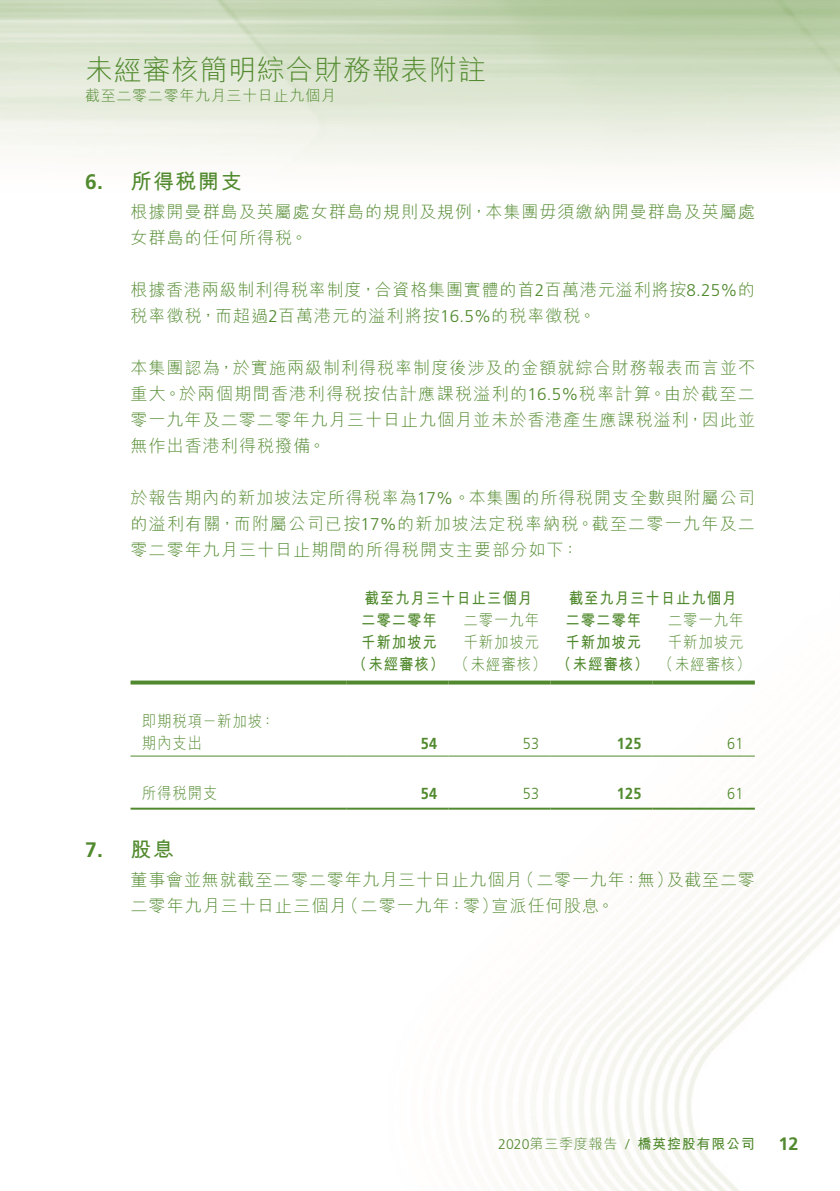
<style>
.page{position:relative;width:840px;height:1191px;background:#fff}
.page>*{position:absolute;margin:0;border:0;box-sizing:border-box;transform-origin:0 0}
.t1{font:300 28px "M Hei HK";letter-spacing:.025em;color:#518a2e}
.Heading_1{font:700 21px "M Hei HK";letter-spacing:.075em;color:#518a2e}
.Heading_1-2{font:700 21px "Frutiger LT Std";color:#518a2e}
.t2{font:700 18px "Frutiger LT Std";color:#518a2e}
.Body_Text{font:300 17px/26px "M Hei HK";letter-spacing:.06em;color:#518a2e}
.Body_Text-2{font:700 16px "M Hei HK";letter-spacing:.065em;color:#518a2e;scale:.9 1}
.Body_Text-3{font:300 16px "M Hei HK";letter-spacing:.065em;color:#518a2e;scale:.9 1}
.Body_Text-4{font:700 16px "Frutiger LT Std";letter-spacing:.015em;color:#518a2e;scale:.9 1}
.Body_Text-5{font:300 16px "Frutiger LT Std";letter-spacing:.015em;color:#518a2e;scale:.9 1}
.t3{font:300 15px "M Hei HK";letter-spacing:.045em;color:#518a2e}
.t4{font:300 14px "M Hei HK";letter-spacing:.055em;color:#518a2e}
.t5{font:700 14px "M Hei HK";letter-spacing:.055em;color:#518a2e}
.t6{font:300 14px "Frutiger LT Std";color:#518a2e}
.s1{font-family:"Frutiger LT Std"}
</style>
<div class="page">
<img style="left:0;top:0;width:839px;height:1191px">
<svg style="left:130px;top:680px;width:216px;height:4px"></svg>
<svg style="left:346px;top:680px;width:102px;height:4px"></svg>
<svg style="left:448px;top:680px;width:102px;height:4px"></svg>
<svg style="left:550px;top:680px;width:102px;height:4px"></svg>
<svg style="left:652px;top:680px;width:102px;height:4px"></svg>
<hr style="left:130px;top:755px;width:216px;height:1px;background:#518a2e">
<hr style="left:346px;top:755px;width:102px;height:1px;background:#518a2e">
<hr style="left:448px;top:755px;width:102px;height:1px;background:#518a2e">
<hr style="left:550px;top:755px;width:102px;height:1px;background:#518a2e">
<hr style="left:652px;top:755px;width:102px;height:1px;background:#518a2e">
<hr style="left:130px;top:807px;width:216px;height:2px;background:#518a2e">
<hr style="left:346px;top:807px;width:102px;height:2px;background:#518a2e">
<hr style="left:448px;top:807px;width:102px;height:2px;background:#518a2e">
<hr style="left:550px;top:807px;width:102px;height:2px;background:#518a2e">
<hr style="left:652px;top:807px;width:102px;height:2px;background:#518a2e">
<h1 class="t1" style="left:85px;top:55px;width:402px">未經審核簡明綜合財務報表附註</h1>
<p class="t3" style="left:85px;top:87px;width:252px">截至二零二零年九月三十日止九個月</p>
<p class="Heading_1-2" style="left:85px;top:169px;width:19px">6.</p>
<p class="Heading_1-2" style="left:85px;top:837px;width:19px">7.</p>
<p class="Heading_1" style="left:130px;top:166px;width:113px">所得稅開支</p>
<p class="Body_Text" style="left:130px;top:198px;width:625px">根據開曼群島及英屬處女群島的規則及規例，本集團毋須繳納開曼群島及英屬處女群島的任何所得稅。</p>
<p class="Body_Text" style="left:130px;top:276px;width:625px">根據香港兩級制利得稅率制度，合資格集團實體的首<span class="s1">2</span>百萬港元溢利將按<span class="s1">8.25%</span>的稅率徵稅，而超過<span class="s1">2</span>百萬港元的溢利將按<span class="s1">16.5%</span>的稅率徵稅。</p>
<p class="Body_Text" style="left:130px;top:354px;width:625px;text-align:justify">本集團認為，於實施兩級制利得稅率制度後涉及的金額就綜合財務報表而言並不重大。於兩個期間香港利得稅按估計應課稅溢利的<span class="s1">16.5%</span>稅率計算。由於截至二零一九年及二零二零年九月三十日止九個月並未於香港產生應課稅溢利，因此並無作出香港利得稅撥備。</p>
<p class="Body_Text" style="left:130px;top:484px;width:625px;text-align:justify">於報告期內的新加坡法定所得稅率為<span class="s1">17%</span>。本集團的所得稅開支全數與附屬公司的溢利有關，而附屬公司已按<span class="s1">17%</span>的新加坡法定稅率納稅。截至二零一九年及二零二零年九月三十日止期間的所得稅開支主要部分如下：</p>
<p class="Body_Text-2" style="left:568px;top:586px;width:188px">截至九月三十日止九個月</p>
<p class="Body_Text-2" style="left:364px;top:586px;width:188px">截至九月三十日止三個月</p>
<p class="Body_Text-3" style="left:142px;top:712px;width:149px">即期稅項－新加坡：</p>
<p class="Body_Text-3" style="left:142px;top:734px;width:69px">期內支出</p>
<p class="Body_Text-3" style="left:142px;top:784px;width:86px">所得稅開支</p>
<p class="Heading_1" style="left:130px;top:834px;width:45px">股息</p>
<p class="Body_Text-2" style="left:361px;top:608px;width:86px">二零二零年</p>
<p class="Body_Text-3" style="left:463px;top:612px;width:86px">二零一九年</p>
<p class="Body_Text-2" style="left:565px;top:608px;width:86px">二零二零年</p>
<p class="Body_Text-3" style="left:667px;top:612px;width:86px">二零一九年</p>
<p class="Body_Text-2" style="left:361px;top:630px;width:86px">千新加坡元</p>
<p class="Body_Text-3" style="left:463px;top:634px;width:86px">千新加坡元</p>
<p class="Body_Text-2" style="left:565px;top:630px;width:86px">千新加坡元</p>
<p class="Body_Text-3" style="left:667px;top:634px;width:86px">千新加坡元</p>
<p class="Body_Text-2" style="left:352px;top:652px;width:103px">（未經審核）</p>
<p class="Body_Text-3" style="left:454px;top:656px;width:103px">（未經審核）</p>
<p class="Body_Text-2" style="left:556px;top:652px;width:103px">（未經審核）</p>
<p class="Body_Text-3" style="left:658px;top:656px;width:103px">（未經審核(</p>
<p class="Body_Text-4" style="left:420px;top:733px;width:20px">54</p>
<p class="Body_Text-5" style="left:522px;top:734px;width:20px">53</p>
<p class="Body_Text-4" style="left:616px;top:733px;width:29px">125</p>
<p class="Body_Text-5" style="left:726px;top:734px;width:20px">61</p>
<p class="Body_Text-4" style="left:420px;top:783px;width:20px">54</p>
<p class="Body_Text-5" style="left:522px;top:784px;width:20px">53</p>
<p class="Body_Text-4" style="left:616px;top:783px;width:29px">125</p>
<p class="Body_Text-5" style="left:726px;top:784px;width:20px">61</p>
<p class="Body_Text" style="left:517px;top:866px;width:157px">（二零一九年：無）</p>
<p class="Body_Text" style="left:491px;top:866px;width:124px;text-indent:-361px">董事會並無就截至二零二零年九月三十日止九個月<br>宣派任何股息。</p>
<p class="Body_Text" style="left:666px;top:866px;width:90px">及截至二零</p>
<p class="Body_Text" style="left:341px;top:892px;width:158px">（二零一九年：零）</p>
<p class="Body_Text" style="left:130px;top:892px;width:217px">二零年九月三十日止三個月</p>
<p class="t4" style="left:498px;top:1136px;width:121px"><span class="s1">2020</span>第三季度報告</p>
<p class="t6" style="left:625px;top:1136px;width:5px">/</p>
<p class="t5" style="left:637px;top:1133px;width:119px">橋英控股有限公司</p>
<p class="t2" style="left:778px;top:1133px;width:22px">12</p>
</div>
